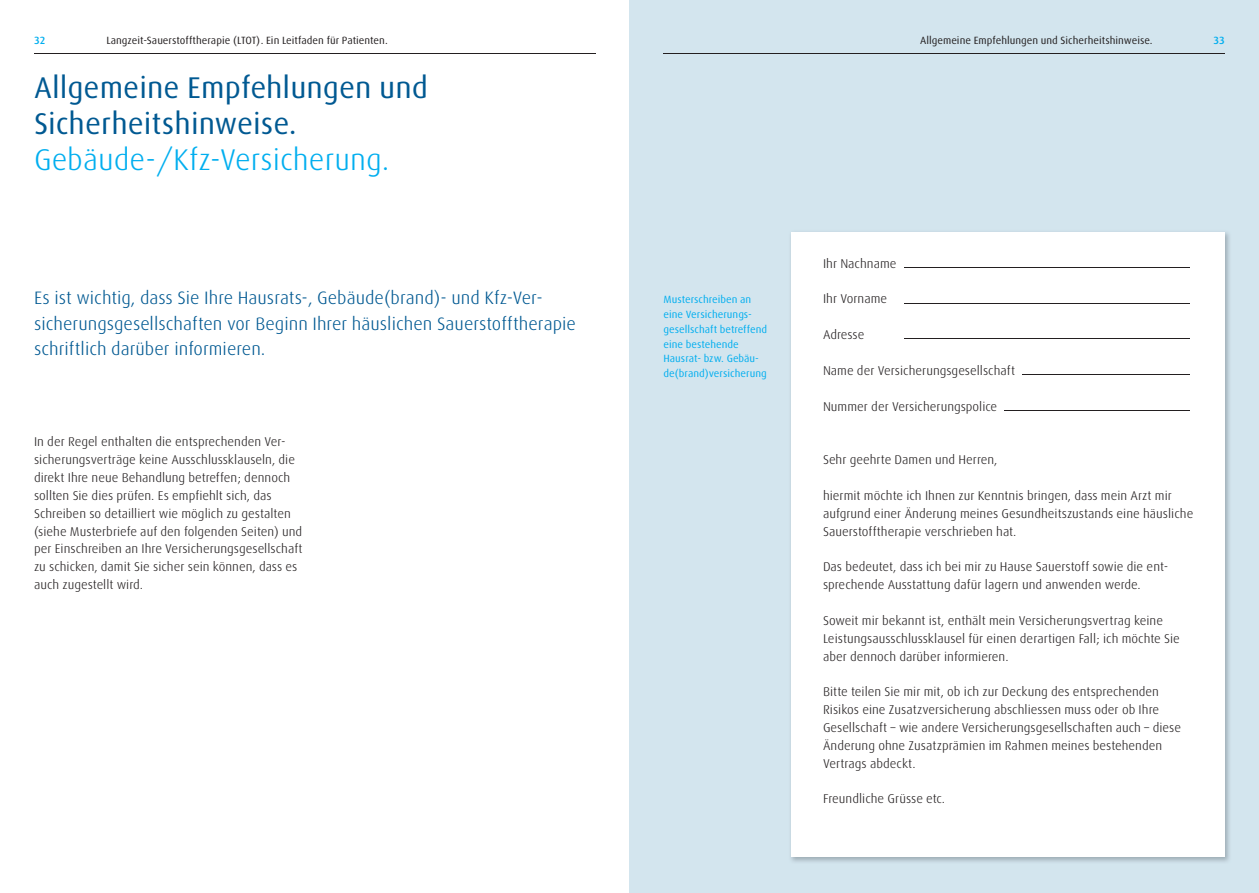
<style>
.page{position:relative;width:1259px;height:893px;background:#fff}
.page>*{position:absolute;margin:0;border:0;box-sizing:border-box;transform-origin:0 0}
.t1{font:30px/36px "Linde Dax Global";color:#005992}
.t2{font:300 30px "Linde Dax Global";color:#00aeef}
.t3{font:300 18px/25.2px "Linde Dax Global";color:#005992}
.t4{font:300 12.75px/17.9px "Linde Dax Global";color:#231f20}
.t5{font:10.5px/14.7px "Linde Dax Global";color:#00aeef}
.t6{font:10.5px "Linde Dax Global";color:#231f20}
.t7{font:500 10.5px "Linde Dax Global";color:#00aeef}
</style>
<div class="page">
<div style="left:629px;top:0;width:630px;height:893px;background:#d3e5ee"></div>
<hr style="left:663px;top:53px;width:562px;height:1px;background:#231f20">
<hr style="left:34px;top:53px;width:561px;height:1px;background:#231f20">
<img style="left:790px;top:232px;width:440px;height:630px">
<div style="left:791px;top:232px;width:434px;height:625px;background:#fff"></div>
<hr style="left:904px;top:268px;width:285px;height:1px;background:#231f20">
<hr style="left:904px;top:303px;width:285px;height:1px;background:#231f20">
<hr style="left:904px;top:339px;width:285px;height:1px;background:#231f20">
<hr style="left:1022px;top:374px;width:167px;height:1px;background:#231f20">
<hr style="left:1004px;top:410px;width:185px;height:1px;background:#231f20">
<p class="t6" style="left:106px;top:34px;width:283px">Langzeit-Sauerstofftherapie (LTOT). Ein Leitfaden für Patienten.</p>
<p class="t6" style="left:920px;top:34px;width:234px">Allgemeine Empfehlungen und Sicherheitshinweise.</p>
<p class="t7" style="left:34px;top:34px;width:13px">32</p>
<p class="t7" style="left:1213px;top:34px;width:13px">33</p>
<h1 class="t1" style="left:34px;top:70px;width:395px">Allgemeine Empfehlungen und<br>Sicherheitshinweise.</h1>
<h1 class="t2" style="left:34px;top:142px;width:357px">Gebäude-/Kfz-Versicherung.</h1>
<h2 class="t3" style="left:34px;top:286px;width:543px">Es ist wichtig, dass Sie Ihre Hausrats-, Gebäude(brand)- und Kfz-Ver&shy;sicherungsgesellschaften vor Beginn Ihrer häuslichen Sauerstofftherapie schriftlich darüber informieren.</h2>
<p class="t5" style="left:663px;top:292px;width:105px">Musterschreiben an eine Versicherungs&shy;gesellschaft betreffend eine bestehende<br>Hausrat- bzw. Gebäu&shy;de(brand)versicherung</p>
<p class="t4" style="left:34px;top:433px;width:270px">In der Regel enthalten die entsprechenden Ver&shy;sicherungsverträge keine Ausschlussklauseln, die direkt Ihre neue Behandlung betreffen; dennoch sollten Sie dies prüfen. Es empfiehlt sich, das Schreiben so detailliert wie möglich zu gestalten (siehe Musterbriefe auf den folgenden Seiten) und per Einschreiben an Ihre Versicherungsgesellschaft zu schicken, damit Sie sicher sein können, dass es auch zugestellt wird.</p>
<p class="t4" style="left:823px;top:254px;width:75px">Ihr Nachname</p>
<p class="t4" style="left:823px;top:290px;width:66px">Ihr Vorname</p>
<p class="t4" style="left:823px;top:326px;width:43px">Adresse</p>
<p class="t4" style="left:823px;top:362px;width:194px">Name der Versicherungsgesellschaft</p>
<p class="t4" style="left:823px;top:397px;width:176px">Nummer der Versicherungspolice</p>
<p class="t4" style="left:823px;top:451px;width:176px">Sehr geehrte Damen und Herren,</p>
<p class="t4" style="left:823px;top:486px;width:372px">hiermit möchte ich Ihnen zur Kenntnis bringen, dass mein Arzt mir aufgrund einer Änderung meines Gesundheitszustands eine häusliche<br>Sauerstofftherapie verschrieben hat.</p>
<p class="t4" style="left:823px;top:558px;width:347px">Das bedeutet, dass ich bei mir zu Hause Sauerstoff sowie die ent&shy;sprechende Ausstattung dafür lagern und anwenden werde.</p>
<p class="t4" style="left:823px;top:611px;width:358px">Soweit mir bekannt ist, enthält mein Versicherungsvertrag keine<br>Leistungsausschlussklausel für einen derartigen Fall; ich möchte Sie aber dennoch darüber informieren.</p>
<p class="t4" style="left:823px;top:683px;width:360px">Bitte teilen Sie mir mit, ob ich zur Deckung des entsprechenden Risikos eine Zusatzversicherung abschliessen muss oder ob Ihre Gesellschaft – wie andere Versicherungsgesellschaften auch – diese Änderung ohne Zusatzprämien im Rahmen meines bestehenden Vertrags abdeckt.</p>
<p class="t4" style="left:823px;top:790px;width:124px">Freundliche Grüsse etc.</p>
</div>
